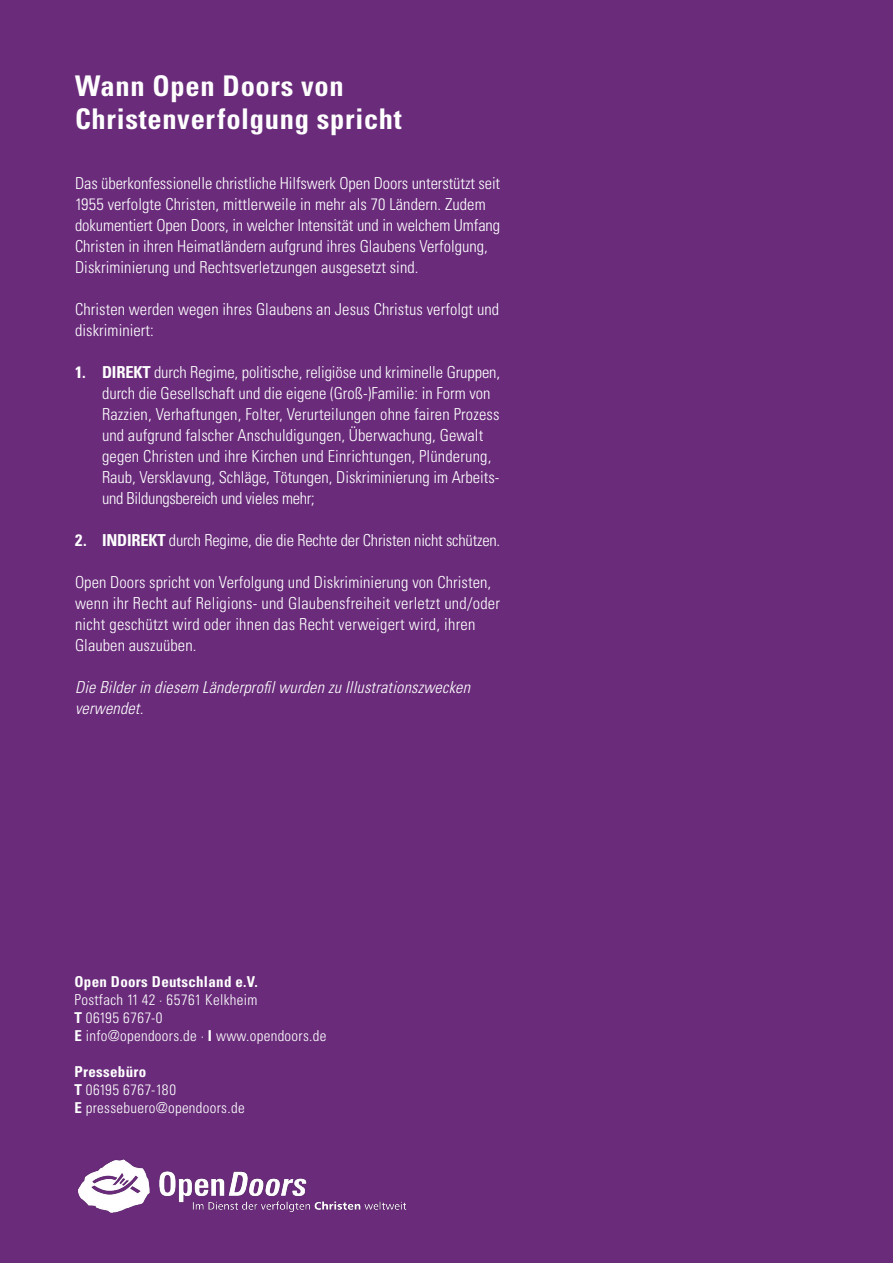
<style>
.page{position:relative;width:893px;height:1263px;background:#692b7a}
.page>*{position:absolute;margin:0;border:0;box-sizing:border-box;transform-origin:0 0}
.t1{font:700 condensed 28.5px/33px "Univers LT Std";letter-spacing:.025em;color:#fff}
.t2{font:300 condensed 16.5px/21px "Univers LT Std";letter-spacing:.005em;color:#fff}
.t3{font:italic 300 condensed 16.5px/21px "Univers LT Std";letter-spacing:.01em;color:#fff}
.t4{font:300 condensed 15px/18px "Univers LT Std";letter-spacing:.02em;color:#fff}
.t5{font:700 condensed 15px "Univers LT Std";letter-spacing:.02em;color:#fff}
.s1{font-weight:700}
</style>
<div class="page">
<img style="left:78px;top:1159px;width:329px;height:54px">
<h1 class="t1" style="left:75px;top:69px;width:328px">Wann Open Doors von<br>Christenverfolgung spricht</h1>
<p class="t2" style="left:75px;top:173px;width:427px">Das überkonfessionelle christliche Hilfswerk Open Doors unterstützt seit 1955 verfolgte Christen, mittlerweile in mehr als 70 Ländern. Zudem dokumentiert Open Doors, in welcher Intensität und in welchem Umfang Christen in ihren Heimatländern aufgrund ihres Glaubens Verfolgung, Diskriminierung und Rechtsverletzungen ausgesetzt sind.</p>
<p class="t2" style="left:75px;top:299px;width:426px">Christen werden wegen ihres Glaubens an Jesus Christus verfolgt und diskriminiert:</p>
<p class="t2" style="left:102px;top:362px;width:400px;text-indent:-27px"><span class="s1">1. DIREKT</span> durch Regime, politische, religiöse und kriminelle Gruppen, durch die Gesellschaft und die eigene (Groß-)Familie: in Form von Razzien, Verhaftungen, Folter, Verurteilungen ohne fairen Prozess und aufgrund falscher Anschuldigungen, Überwachung, Gewalt gegen Christen und ihre Kirchen und Einrichtungen, Plünderung, Raub, Versklavung, Schläge, Tötungen, Diskriminierung im Arbeits&shy;und Bildungsbereich und vieles mehr;</p>
<p class="t2" style="left:75px;top:530px;width:427px"><span class="s1">2. INDIREKT</span> durch Regime, die die Rechte der Christen nicht schützen.</p>
<p class="t2" style="left:75px;top:572px;width:426px">Open Doors spricht von Verfolgung und Diskriminierung von Christen, wenn ihr Recht auf Religions- und Glaubensfreiheit verletzt und/oder nicht geschützt wird oder ihnen das Recht verweigert wird, ihren Glauben auszuüben.</p>
<p class="t3" style="left:75px;top:677px;width:397px">Die Bilder in diesem Länderprofil wurden zu Illustrationszwecken verwendet.</p>
<p class="t5" style="left:74px;top:972px;width:185px">Open Doors Deutschland e.V.</p>
<p class="t4" style="left:74px;top:991px;width:253px">Postfach 11 42 · 65761 Kelkheim<br><span class="s1">T</span> 06195 6767-0<br><span class="s1">E</span> info@opendoors.de · <span class="s1">I</span> www.opendoors.de</p>
<p class="t4" style="left:74px;top:1063px;width:172px"><span class="s1">Pressebüro<br>T</span> 06195 6767-180<br><span class="s1">E</span> pressebuero@opendoors.de</p>
</div>
